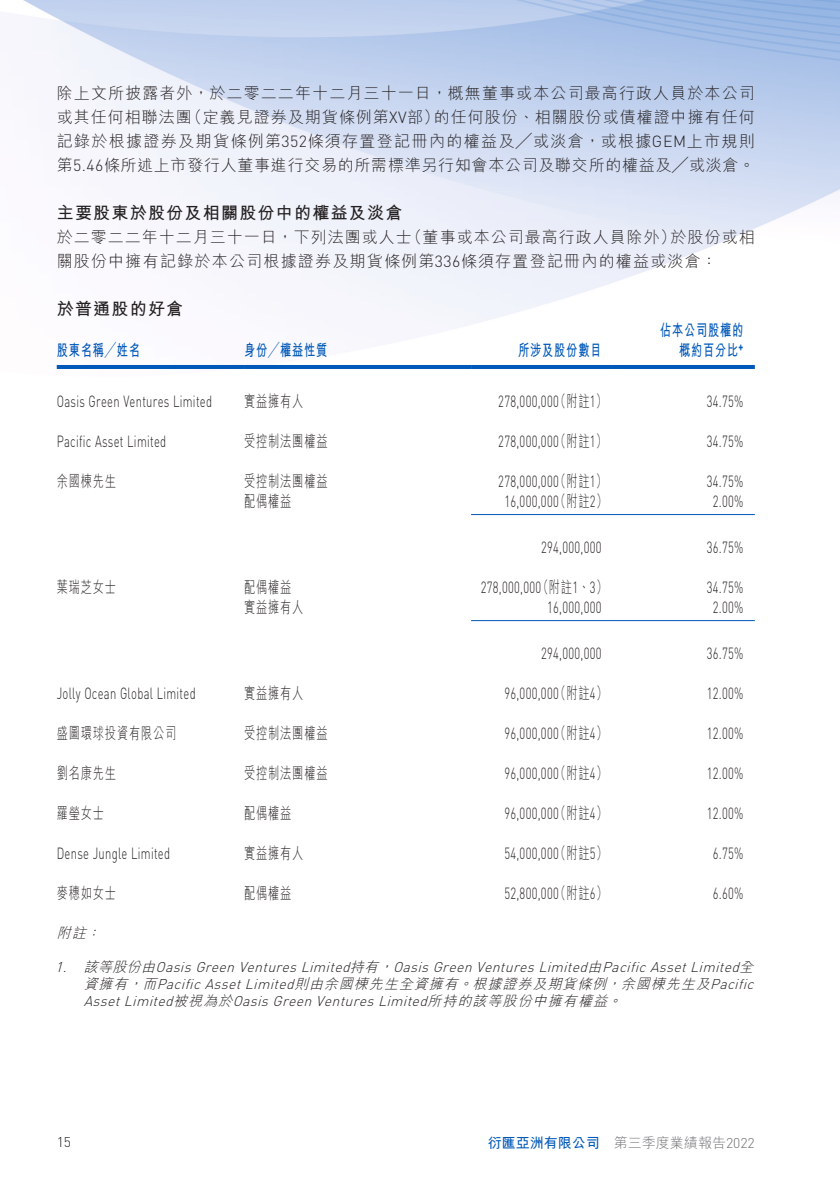
<style>
.page{position:relative;width:840px;height:1191px;background:#fff}
.page>*{position:absolute;margin:0;border:0;box-sizing:border-box;transform-origin:0 0}
._02_H2{font:700 17px "M Hei HK";letter-spacing:.075em;color:#231f20}
._50_Table_txt{font:300 16px "DIN";letter-spacing:.025em;color:#231f20;scale:.7 1}
._00_txt{font:300 16px/24px "M Hei HK";letter-spacing:.06em;color:#231f20}
._50_Table_txt-2{font:300 16px "M Hei HK";letter-spacing:.075em;color:#231f20;scale:.7 1}
._50_Table_txt-3{font:700 16px "M Hei HK";letter-spacing:.075em;color:#0058b8;scale:.7 1}
._06_Notes{font:italic 300 14px "DIN";color:#231f20}
._06_Notes-2{font:italic 300 14px "M Hei HK";color:#231f20}
.t1{font:300 14px "M Hei HK";color:#6c6d70}
.t2{font:700 14px "M Hei HK";color:#0058b8}
.t3{font:300 14px "DIN";color:#231f20}
._50_Table_txt-4{font:700 12.8px "DIN";color:#0058b8;scale:.7 1}
.s1{font-family:"DIN"}
.s2{font-family:"M Hei HK"}
</style>
<div class="page">
<img style="left:23px;top:0;width:816px;height:622px">
<hr style="left:57px;top:365px;width:187px;height:4px;background:#0058b8">
<hr style="left:244px;top:365px;width:227px;height:4px;background:#0058b8">
<hr style="left:471px;top:365px;width:141px;height:4px;background:#0058b8">
<hr style="left:612px;top:365px;width:142px;height:4px;background:#0058b8">
<hr style="left:471px;top:514px;width:141px;height:1px;background:#0058b8">
<hr style="left:612px;top:514px;width:142px;height:1px;background:#0058b8">
<hr style="left:471px;top:620px;width:141px;height:1px;background:#0058b8">
<hr style="left:612px;top:620px;width:142px;height:1px;background:#0058b8">
<p class="_00_txt" style="left:57px;top:81px;width:699px;text-align:right">除上文所披露者外，於二零二二年十二月三十一日，概無董事或本公司最高行政人員於本公司的任何股份、相關股份或債權證中擁有任何</p>
<p class="_00_txt" style="left:186px;top:105px;width:254px">（定義見證券及期貨條例第<span class="s1">XV</span>部）</p>
<p class="_00_txt" style="left:57px;top:105px;width:699px">或其任何相聯法團<br>記錄於根據證券及期貨條例第<span class="s1">352</span>條須存置登記冊內的權益及╱或淡倉，或根據<span class="s1">GEM</span>上市規則第<span class="s1">5.46</span>條所述上市發行人董事進行交易的所需標準另行知會本公司及聯交所的權益及╱或淡倉。</p>
<p class="_02_H2" style="left:57px;top:201px;width:347px">主要股東於股份及相關股份中的權益及淡倉</p>
<p class="_00_txt" style="left:670px;top:225px;width:85px">於股份或相</p>
<p class="_00_txt" style="left:406px;top:225px;width:271px">（董事或本公司最高行政人員除外）</p>
<p class="_00_txt" style="left:57px;top:225px;width:661px">於二零二二年十二月三十一日，下列法團或人士<br>關股份中擁有記錄於本公司根據證券及期貨條例第<span class="s1">336</span>條須存置登記冊內的權益或淡倉：</p>
<p class="_02_H2" style="left:57px;top:297px;width:128px">於普通股的好倉</p>
<p class="_50_Table_txt-3" style="left:518px;top:338px;width:121px">所涉及股份數目</p>
<p class="_50_Table_txt-3" style="left:659px;top:318px;width:121px">佔本公司股權的</p>
<p class="_50_Table_txt-4" style="left:738px;top:338px;width:8px">+</p>
<p class="_50_Table_txt-3" style="left:57px;top:338px;width:121px">股東名稱╱姓名</p>
<p class="_50_Table_txt-3" style="left:244px;top:338px;width:121px">身份╱權益性質</p>
<p class="_50_Table_txt-3" style="left:678px;top:338px;width:86px">概約百分比</p>
<p class="_50_Table_txt" style="left:706px;top:391px;width:54px">34.75%</p>
<p class="_50_Table_txt-2" style="left:244px;top:393px;width:86px">實益擁有人</p>
<p class="_50_Table_txt-2" style="left:554px;top:393px;width:76px">（附註 (<span class="s1">1</span></p>
<p class="_50_Table_txt" style="left:57px;top:391px;width:223px">Oasis Green Ventures Limited</p>
<p class="_50_Table_txt" style="left:498px;top:391px;width:88px">278,000,000</p>
<p class="_50_Table_txt" style="left:57px;top:431px;width:158px">Pacific Asset Limited</p>
<p class="_50_Table_txt-2" style="left:244px;top:433px;width:121px">受控制法團權益</p>
<p class="_50_Table_txt-2" style="left:554px;top:433px;width:76px">（附註 (<span class="s1">1</span></p>
<p class="_50_Table_txt" style="left:498px;top:431px;width:88px">278,000,000</p>
<p class="_50_Table_txt" style="left:706px;top:431px;width:54px">34.75%</p>
<p class="_50_Table_txt-2" style="left:57px;top:473px;width:86px">余國棟先生</p>
<p class="_50_Table_txt-2" style="left:244px;top:473px;width:121px">受控制法團權益</p>
<p class="_50_Table_txt-2" style="left:554px;top:473px;width:76px">（附註 (<span class="s1">1</span></p>
<p class="_50_Table_txt" style="left:498px;top:471px;width:88px">278,000,000</p>
<p class="_50_Table_txt" style="left:706px;top:471px;width:54px">34.75%</p>
<p class="_50_Table_txt-2" style="left:244px;top:493px;width:69px">配偶權益</p>
<p class="_50_Table_txt-2" style="left:554px;top:493px;width:76px">（附註 (<span class="s1">2</span></p>
<p class="_50_Table_txt" style="left:504px;top:491px;width:79px">16,000,000</p>
<p class="_50_Table_txt" style="left:712px;top:491px;width:45px">2.00%</p>
<p class="_50_Table_txt" style="left:540px;top:537px;width:88px">294,000,000</p>
<p class="_50_Table_txt" style="left:706px;top:537px;width:54px">36.75%</p>
<p class="_50_Table_txt-2" style="left:57px;top:579px;width:86px">葉瑞芝女士</p>
<p class="_50_Table_txt-2" style="left:244px;top:579px;width:69px">配偶權益</p>
<p class="_50_Table_txt-2" style="left:537px;top:579px;width:101px">（附註、<span class="s1">1</span> (<span class="s1">3</span></p>
<p class="_50_Table_txt" style="left:480px;top:577px;width:88px">278,000,000</p>
<p class="_50_Table_txt" style="left:706px;top:577px;width:54px">34.75%</p>
<p class="_50_Table_txt-2" style="left:244px;top:599px;width:86px">實益擁有人</p>
<p class="_50_Table_txt" style="left:547px;top:597px;width:79px">16,000,000</p>
<p class="_50_Table_txt" style="left:712px;top:597px;width:45px">2.00%</p>
<p class="_50_Table_txt" style="left:540px;top:643px;width:88px">294,000,000</p>
<p class="_50_Table_txt" style="left:706px;top:643px;width:54px">36.75%</p>
<p class="_50_Table_txt" style="left:57px;top:683px;width:200px">Jolly Ocean Global Limited</p>
<p class="_50_Table_txt-2" style="left:244px;top:685px;width:86px">實益擁有人</p>
<p class="_50_Table_txt-2" style="left:554px;top:685px;width:76px">（附註 (<span class="s1">4</span></p>
<p class="_50_Table_txt" style="left:504px;top:683px;width:79px">96,000,000</p>
<p class="_50_Table_txt" style="left:706px;top:683px;width:54px">12.00%</p>
<p class="_50_Table_txt-2" style="left:57px;top:725px;width:172px">盛圖環球投資有限公司</p>
<p class="_50_Table_txt-2" style="left:244px;top:725px;width:121px">受控制法團權益</p>
<p class="_50_Table_txt-2" style="left:554px;top:725px;width:76px">（附註 (<span class="s1">4</span></p>
<p class="_50_Table_txt" style="left:504px;top:723px;width:79px">96,000,000</p>
<p class="_50_Table_txt" style="left:706px;top:723px;width:54px">12.00%</p>
<p class="_50_Table_txt-2" style="left:57px;top:765px;width:86px">劉名康先生</p>
<p class="_50_Table_txt-2" style="left:244px;top:765px;width:121px">受控制法團權益</p>
<p class="_50_Table_txt-2" style="left:554px;top:765px;width:76px">（附註 (<span class="s1">4</span></p>
<p class="_50_Table_txt" style="left:504px;top:763px;width:79px">96,000,000</p>
<p class="_50_Table_txt" style="left:706px;top:763px;width:54px">12.00%</p>
<p class="_50_Table_txt-2" style="left:57px;top:805px;width:69px">羅瑩女士</p>
<p class="_50_Table_txt-2" style="left:244px;top:805px;width:69px">配偶權益</p>
<p class="_50_Table_txt-2" style="left:554px;top:805px;width:76px">（附註 (<span class="s1">4</span></p>
<p class="_50_Table_txt" style="left:504px;top:803px;width:79px">96,000,000</p>
<p class="_50_Table_txt" style="left:706px;top:803px;width:54px">12.00%</p>
<p class="_50_Table_txt" style="left:57px;top:843px;width:163px">Dense Jungle Limited</p>
<p class="_50_Table_txt-2" style="left:244px;top:845px;width:86px">實益擁有人</p>
<p class="_50_Table_txt-2" style="left:554px;top:845px;width:76px">（附註 (<span class="s1">5</span></p>
<p class="_50_Table_txt" style="left:504px;top:843px;width:79px">54,000,000</p>
<p class="_50_Table_txt" style="left:712px;top:843px;width:45px">6.75%</p>
<p class="_50_Table_txt-2" style="left:57px;top:885px;width:86px">麥穗如女士</p>
<p class="_06_Notes-2" style="left:86px;top:926px;width:19px">：</p>
<p class="_06_Notes-2" style="left:57px;top:926px;width:34px">附註</p>
<p class="_50_Table_txt-2" style="left:244px;top:885px;width:69px">配偶權益</p>
<p class="_50_Table_txt-2" style="left:554px;top:885px;width:76px">（附註 (<span class="s1">6</span></p>
<p class="_50_Table_txt" style="left:504px;top:883px;width:79px">52,800,000</p>
<p class="_50_Table_txt" style="left:712px;top:883px;width:45px">6.60%</p>
<p class="_06_Notes" style="left:55px;top:958px;width:17px">1.</p>
<p class="_06_Notes" style="left:84px;top:958px;width:300px"><span class="s2">該等股份由</span>Oasis Green Ventures Limited<span class="s2">持有</span></p>
<p class="_06_Notes" style="left:393px;top:958px;width:365px">Oasis Green Ventures Limited<span class="s2">由</span>Pacific Asset Limited<span class="s2">全</span></p>
<p class="_06_Notes-2" style="left:378px;top:960px;width:19px">，</p>
<p class="_06_Notes-2" style="left:84px;top:977px;width:49px">資擁有</p>
<p class="_06_Notes" style="left:142px;top:975px;width:320px"><span class="s2">而</span>Pacific Asset Limited<span class="s2">則由余國棟先生全資擁有</span></p>
<p class="_06_Notes-2" style="left:472px;top:977px;width:139px">根據證券及期貨條例</p>
<p class="_06_Notes" style="left:620px;top:975px;width:138px"><span class="s2">余國棟先生及</span>Pacific</p>
<p class="_06_Notes-2" style="left:458px;top:977px;width:19px">。</p>
<p class="_06_Notes-2" style="left:128px;top:977px;width:19px">，</p>
<p class="_06_Notes-2" style="left:606px;top:977px;width:19px">，</p>
<p class="_06_Notes" style="left:84px;top:992px;width:528px">Asset Limited<span class="s2">被視為於</span>Oasis Green Ventures Limited<span class="s2">所持的該等股份中擁有權益</span></p>
<p class="_06_Notes-2" style="left:607px;top:994px;width:19px">。</p>
<p class="t3" style="left:57px;top:1133px;width:16px">15</p>
<p class="t2" style="left:487px;top:1132px;width:113px">衍匯亞洲有限公司</p>
<p class="t1" style="left:613px;top:1135px;width:142px">第三季度業績報告<span class="s1">2022</span></p>
</div>
